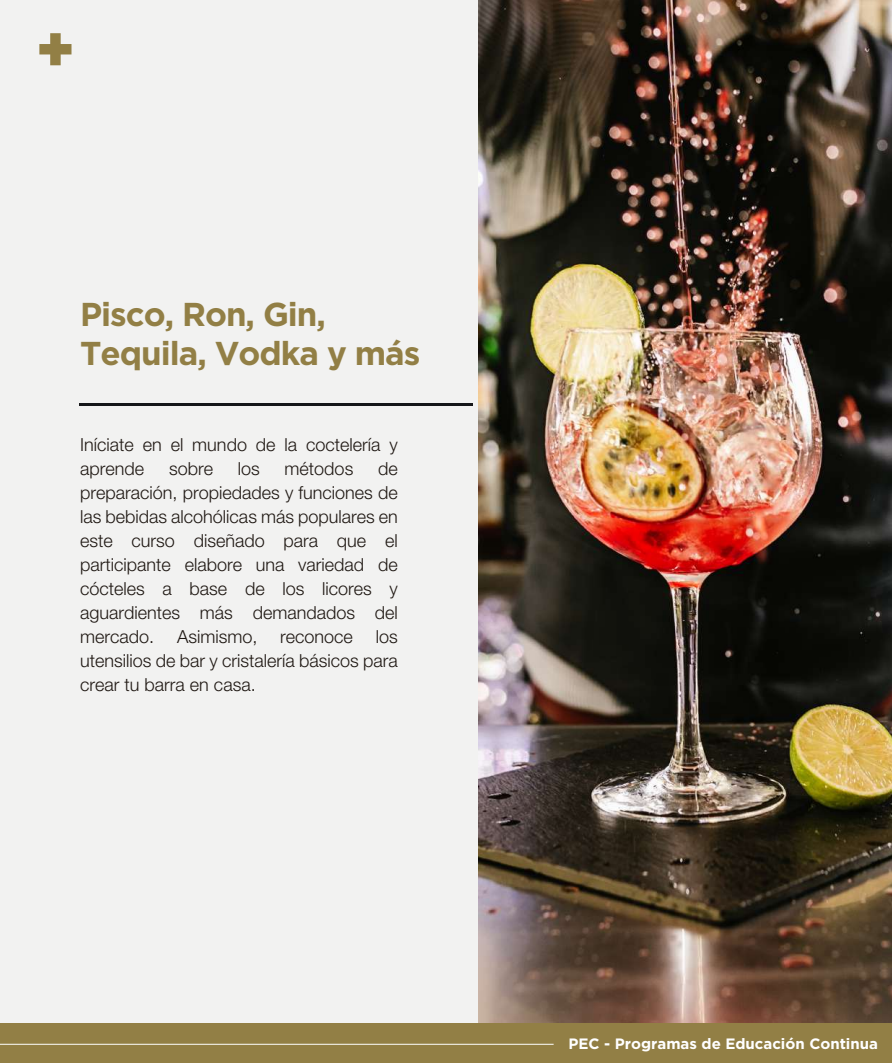
<style>
.page{position:relative;width:892px;height:1063px;background:#f2f2f1}
.page>*{position:absolute;margin:0;border:0;box-sizing:border-box;transform-origin:0 0}
.t1{font:700 33px/39.6px "Gotham";letter-spacing:-.03em;color:#927f45}
.t2{font:300 18px/24px "Helvetica Neue LT Std";color:#201914;text-align:justify}
.t3{font:700 15px "Gotham";color:#fff}
</style>
<div class="page">
<hr style="left:80px;top:404px;width:393px;height:2px;background:#151619">
<img style="left:478px;top:0;width:414px;height:1023px">
<svg style="left:39px;top:33px;width:32px;height:32px"></svg>
<div style="left:0;top:1023px;width:892px;height:40px;background:#927f45"></div>
<hr style="left:0;top:1044px;width:554px;height:1px;background:#fff">
<h1 class="t1" style="left:80px;top:293px;width:342px">Pisco, Ron, Gin,<br>Tequila, Vodka y más</h1>
<p class="t2" style="left:80px;top:432px;width:319px">Iníciate en el mundo de la coctelería y aprende</p>
<p class="t2" style="left:169px;top:456px;width:46px">sobre</p>
<p class="t2" style="left:238px;top:456px;width:24px">los</p>
<p class="t2" style="left:285px;top:456px;width:70px">métodos</p>
<p class="t2" style="left:80px;top:456px;width:319px;text-indent:298px">de preparación, propiedades y funciones de las bebidas alcohólicas más populares en este curso diseñado para que el participante elabore una variedad de cócteles a base de los licores y aguardientes más demandados del mercado.</p>
<p class="t2" style="left:80px;top:624px;width:319px;text-indent:296px">los utensilios de bar y cristalería básicos para crear tu barra en casa.</p>
<p class="t2" style="left:177px;top:624px;width:82px">Asimismo,</p>
<p class="t2" style="left:280px;top:624px;width:74px">reconoce</p>
<p class="t3" style="left:568px;top:1035px;width:311px">PEC - Programas de Educación Continua</p>
</div>
